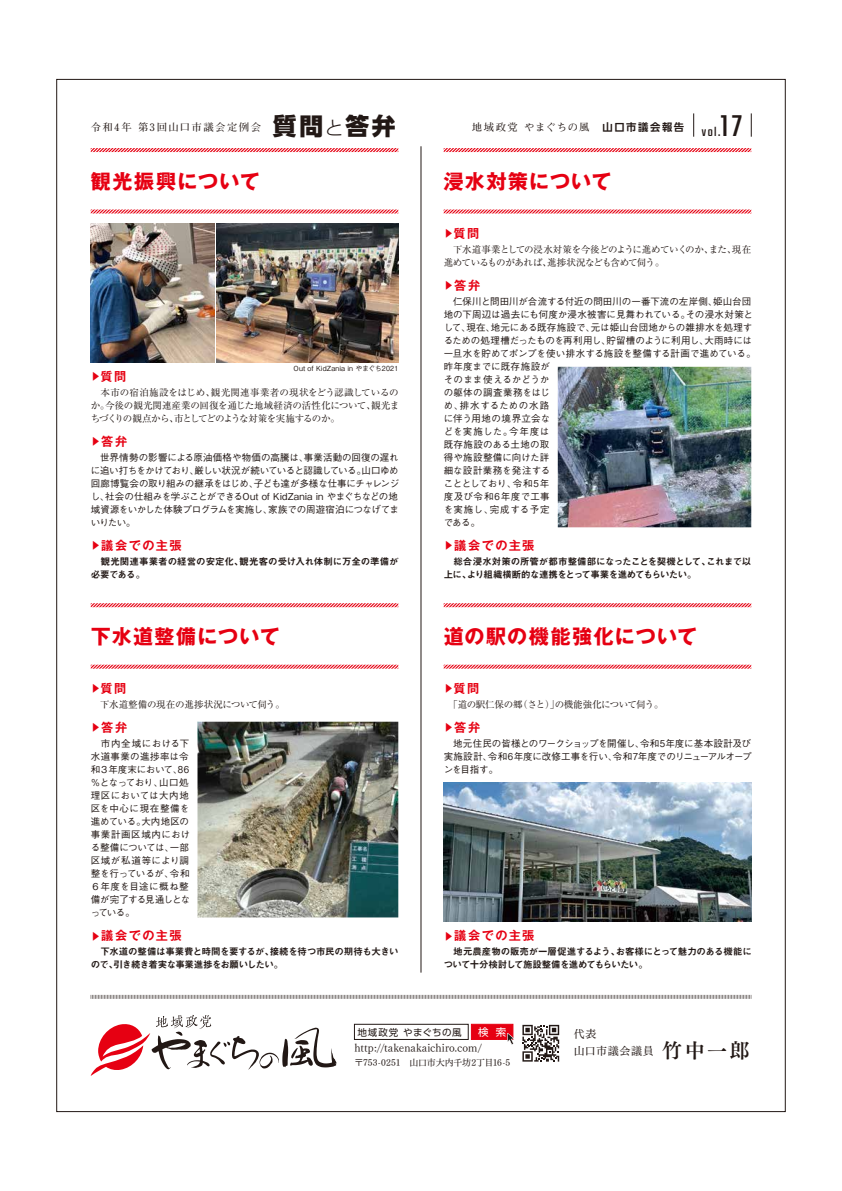
<style>
.page{position:relative;width:842px;height:1191px;background:#fff}
.page>*{position:absolute;margin:0;border:0;box-sizing:border-box;transform-origin:0 0}
.t1{font:33.2px "Teko";color:#221815}
.t2{font:800 23.7px "UD Shin Go Pro";color:#221815}
.t3{font:700 20px "Gothic MB101 Pro";letter-spacing:.065em;color:#e60012}
.t4{font:13.8px "Teko";color:#221815}
.t5{font:700 12.1px "Gothic MB101 Pro De";letter-spacing:.12em;color:#e60012}
.t6{font:11px "Tsuku Min Pro R";letter-spacing:.005em;color:#221815}
.t7{font:11px "Tsuku Min Pro M";letter-spacing:.055em;color:#221815}
.t8{font:10.4px "UD Shin Go Pro";color:#fff}
.t9{font:700 10.3px "Futo Min A101 Pro";letter-spacing:.09em;color:#221815}
.t10{font:700 10.3px "Futo Min A101 Pro";letter-spacing:.135em;color:#221815}
.t11{font:500 9.5px/13px "Gothic BBB Pro";color:#221815}
.t12{font:9.5px/13px "Ryumin Pro";letter-spacing:-.045em;color:#221815;text-align:justify}
.t13{font:500 9.5px/13px "Gothic BBB Pro";letter-spacing:-.02em;color:#221815}
.t14{font:9.5px/13px "Midashi Go Pro MB31";letter-spacing:-.035em;color:#221815}
.t15{font:9.5px/13px "Midashi Go Pro MB31";letter-spacing:-.055em;color:#221815}
.t16{font:9.5px/13px "Midashi Go Pro MB31";letter-spacing:-.005em;color:#221815}
.t17{font:9.5px "UD Shin Go Pro";letter-spacing:.05em;color:#221815}
.t18{font:9px "Tsuku Min Pro M";letter-spacing:-.02em;color:#221815}
.t19{font:500 7px "Gothic BBB Pro";letter-spacing:.005em;color:#221815}
.s1{font-weight:300;font-size:19px}
.s2{font-family:"UD Shin Go Pro De"}
.s3{font-size:9.7px}
.s4{font-family:"Tsuku Min Pro B";font-size:20px}
</style>
<div class="page">
<img style="left:444px;top:783px;width:307px;height:138px">
<img style="left:217px;top:224px;width:181px;height:138px">
<img style="left:91px;top:224px;width:123px;height:138px">
<div style="left:471px;top:1024px;width:42px;height:15px;background:#e60012;border:1px solid #e60012"></div>
<div style="left:354px;top:1024px;width:114px;height:15px;background:#fff;border:1px solid #221815"></div>
<svg style="left:507px;top:1033px;width:7px;height:11px"></svg>
<svg style="left:522px;top:1024px;width:37px;height:37px"></svg>
<svg style="left:91px;top:1015px;width:245px;height:61px"></svg>
<svg style="left:91px;top:995px;width:660px;height:4px"></svg>
<hr style="left:421px;top:146px;width:1px;height:826px;background:#221815">
<img style="left:197px;top:721px;width:201px;height:196px">
<img style="left:558px;top:367px;width:193px;height:160px">
<svg style="left:90px;top:148px;width:309px;height:5px"></svg>
<svg style="left:90px;top:209px;width:309px;height:5px"></svg>
<svg style="left:90px;top:603px;width:309px;height:5px"></svg>
<svg style="left:90px;top:664px;width:309px;height:5px"></svg>
<svg style="left:443px;top:209px;width:309px;height:5px"></svg>
<svg style="left:443px;top:603px;width:309px;height:5px"></svg>
<svg style="left:443px;top:664px;width:309px;height:5px"></svg>
<svg style="left:443px;top:113px;width:309px;height:40px"></svg>
<p class="t10" style="left:91px;top:119px;width:172px">令和4年 第3回山口市議会定例会</p>
<h2 class="t2" style="left:273px;top:107px;width:124px">質問<span class="s1">と</span>答弁</h2>
<p class="t9" style="left:472px;top:119px;width:214px">地域政党 やまぐちの風　<span class="s2">山口市議会報告</span></p>
<h3 class="t4" style="left:702px;top:124px;width:20px">vol.</h3>
<h1 class="t1" style="left:720px;top:108px;width:23px">17</h1>
<h3 class="t3" style="left:91px;top:164px;width:171px">観光振興について</h3>
<p class="t19" style="left:294px;top:363px;width:106px">Out of KidZania in やまぐち2021</p>
<p class="t5" style="left:91px;top:366px;width:37px"><span class="s3">▶</span>質問</p>
<p class="t12" style="left:91px;top:385px;width:310px;text-indent:10px">本市の宿泊施設をはじめ、観光関連事業者の現状をどう認識しているのか。今後の観光関連産業の回復を通じた地域経済の活性化について、観光まちづくりの観点から、市としてどのような対策を実施するのか。</p>
<p class="t5" style="left:91px;top:431px;width:38px"><span class="s3">▶</span>答弁</p>
<p class="t13" style="left:91px;top:450px;width:310px;text-indent:10px">世界情勢の影響による原油価格や物価の高騰は、事業活動の回復の遅れに追い打ちをかけており、厳しい状況が続いていると認識している。山口ゆめ回廊博覧会の取り組みの継承をはじめ、子ども達が多様な仕事にチャレンジし、社会の仕組みを学ぶことができるOut of KidZania in やまぐちなどの地域資源をいかした体験プログラムを実施し、家族での周遊宿泊につなげてまいりたい。</p>
<p class="t5" style="left:91px;top:535px;width:92px"><span class="s3">▶</span>議会での主張</p>
<p class="t16" style="left:91px;top:554px;width:309px;text-indent:10px">観光関連事業者の経営の安定化、観光客の受け入れ体制に万全の準備が必要である。</p>
<h3 class="t3" style="left:91px;top:619px;width:190px">下水道整備について</h3>
<p class="t5" style="left:91px;top:678px;width:37px"><span class="s3">▶</span>質問</p>
<p class="t12" style="left:100px;top:697px;width:186px">下水道整備の現在の進捗状況について伺う。</p>
<p class="t5" style="left:91px;top:717px;width:38px"><span class="s3">▶</span>答弁</p>
<p class="t11" style="left:91px;top:736px;width:101px;text-indent:10px">市内全域における下水道事業の進捗率は令和３年度末において、86％となっており、山口処理区においては大内地区を中心に現在整備を進めている。大内地区の事業計画区域内における整備については、一部区域が私道等により調整を行っているが、令和<br>６年度を目途に概ね整備が完了する見通しとなっている。</p>
<p class="t5" style="left:91px;top:925px;width:92px"><span class="s3">▶</span>議会での主張</p>
<p class="t14" style="left:91px;top:944px;width:309px;text-indent:10px">下水道の整備は事業費と時間を要するが、接続を待つ市民の期待も大きいので、引き続き着実な事業進捗をお願いしたい。</p>
<h3 class="t3" style="left:444px;top:164px;width:169px">浸水対策について</h3>
<p class="t5" style="left:444px;top:223px;width:37px"><span class="s3">▶</span>質問</p>
<p class="t12" style="left:444px;top:242px;width:309px;text-indent:10px">下水道事業としての浸水対策を今後どのように進めていくのか、また、現在進めているものがあれば、進捗状況なども含めて伺う。</p>
<p class="t5" style="left:444px;top:275px;width:38px"><span class="s3">▶</span>答弁</p>
<p class="t11" style="left:444px;top:294px;width:314px;text-indent:10px">仁保川と問田川が合流する付近の問田川の一番下流の左岸側、姫山台団地の下周辺は過去にも何度か浸水被害に見舞われている。その浸水対策として、現在、地元にある既存施設で、元は姫山台団地からの雑排水を処理するための処理槽だったものを再利用し、貯留槽のように利用し、大雨時には一旦水を貯めてポンプを使い排水する施設を整備する計画で進めている。昨年度までに既存施設が<br>そのまま使えるかどうか<br>の躯体の調査業務をはじ<br>め、排水するための水路<br>に伴う用地の境界立会な<br>どを実施した。今年度は<br>既存施設のある土地の取<br>得や施設整備に向けた詳<br>細な設計業務を発注する<br>こととしており、令和5年<br>度及び令和6年度で工事<br>を実施し、完成する予定<br>である。</p>
<p class="t5" style="left:444px;top:535px;width:92px"><span class="s3">▶</span>議会での主張</p>
<p class="t15" style="left:444px;top:554px;width:309px;text-indent:10px">総合浸水対策の所管が都市整備部になったことを契機として、これまで以上に、より組織横断的な連携をとって事業を進めてもらいたい。</p>
<h3 class="t3" style="left:444px;top:619px;width:255px">道の駅の機能強化について</h3>
<p class="t5" style="left:444px;top:678px;width:37px"><span class="s3">▶</span>質問</p>
<p class="t12" style="left:448px;top:697px;width:217px">「道の駅仁保の郷（さと）」の機能強化について伺う。</p>
<p class="t5" style="left:444px;top:717px;width:38px"><span class="s3">▶</span>答弁</p>
<p class="t11" style="left:444px;top:736px;width:309px;text-align:justify">　地元住民の皆様とのワークショップを開催し、令和5年度に基本設計及び実施設計、令和6年度に改修工事を行い、令和7年度でのリニューアルオープンを目指す。</p>
<p class="t5" style="left:444px;top:925px;width:92px"><span class="s3">▶</span>議会での主張</p>
<p class="t14" style="left:444px;top:944px;width:310px">　地元農産物の販売が一層促進するよう、お客様にとって魅力のある機能について十分検討して施設整備を進めてもらいたい。</p>
<p class="t17" style="left:357px;top:1024px;width:106px">地域政党 やまぐちの風</p>
<p class="t8" style="left:478px;top:1023px;width:30px">検 索</p>
<p class="t6" style="left:354px;top:1038px;width:129px">http://takenakaichiro.com/</p>
<p class="t18" style="left:354px;top:1055px;width:157px">〒753-0251　山口市大内千坊2丁目16-5</p>
<p class="t7" style="left:574px;top:1024px;width:24px">代表</p>
<p class="t7" style="left:574px;top:1040px;width:177px">山口市議会議員 <span class="s4">竹中一郎</span></p>
</div>
